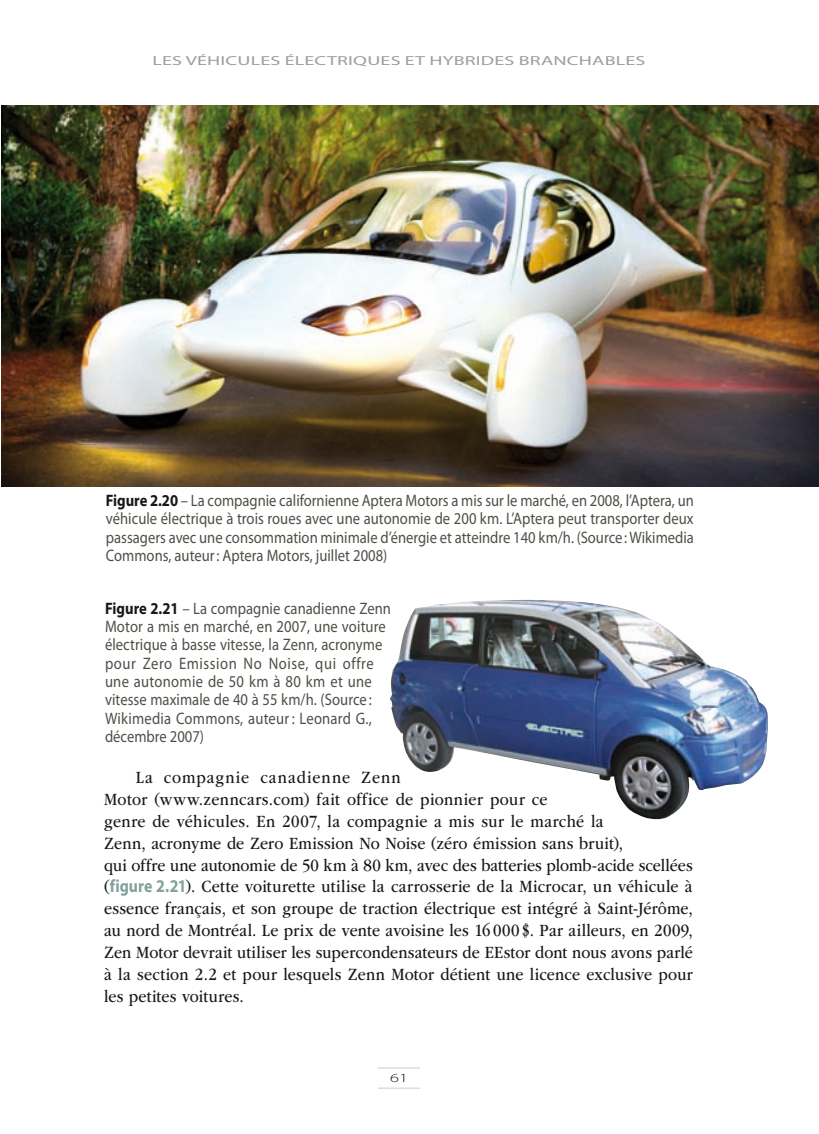
<style>
.page{position:relative;width:819px;height:1134px;background:#fff}
.page>*{position:absolute;margin:0;border:0;box-sizing:border-box;transform-origin:0 0}
.t1{font:17.85px/21.9px "ITC Garamond Std";letter-spacing:.015em;color:#1a171c;scale:.88 1}
.t2{font:16.62px/18.4px "Myriad Pro";letter-spacing:.005em;color:#4d5046;scale:.88 1}
.t3{font:13.12px "Myriad Pro";letter-spacing:.01em;color:#9d9ea0;scale:1.53 1}
.t4{font:12.42px "Myriad Pro Light SC850";color:#1a171c;scale:1.47 1}
.s1{font-weight:700;color:#1a171c}
.s2{font-family:"Myriad Pro";font-weight:700;color:#83a29c}
</style>
<div class="page">
<hr style="left:378px;top:1068px;width:42px;height:1px;background:#c4cfcc">
<hr style="left:378px;top:1088px;width:42px;height:1px;background:#c4cfcc">
<img style="left:390px;top:600px;width:378px;height:219px">
<img style="left:1px;top:105px;width:818px;height:381px">
<p class="t3" style="left:153px;top:52px;width:324px">Les véhicules électriques et hybrides branchables</p>
<p class="t2" style="left:106px;top:491px;width:670px;text-align:justify"><span class="s1">Figure 2.20</span> – La compagnie californienne Aptera Motors a mis sur le marché, en 2008, l’Aptera, un véhicule électrique à trois roues avec une autonomie de 200 km. L’Aptera peut transporter deux passagers avec une consommation minimale d’énergie et atteindre 140 km/h. (Source: Wikimedia Commons, auteur: Aptera Motors, juillet 2008)</p>
<p class="t2" style="left:105px;top:599px;width:327px"><span class="s1">Figure 2.21</span> – La compagnie canadienne Zenn Motor a mis en marché, en 2007, une voiture électrique à basse vitesse, la Zenn, acronyme pour Zero Emission No Noise, qui offre une autonomie de 50 km à 80 km et une vitesse maximale de 40 à 55 km/h. (Source :<br>Wikimedia Commons, auteur: Leonard G., décembre 2007)</p>
<p class="t1" style="left:104px;top:767px;width:671px;text-indent:32px">La compagnie canadienne Zenn<br>Motor (www.zenncars.com) fait office de pionnier pour ce<br>genre de véhicules. En 2007, la compagnie a mis sur le marché la<br>Zenn, acronyme de Zero Emission No Noise (zéro émission sans bruit),<br>qui offre une autonomie de 50 km à 80 km, avec des batteries plomb-acide scellées (<span class="s2">figure 2.21</span>). Cette voiturette utilise la carrosserie de la Microcar, un véhicule à essence français, et son groupe de traction électrique est intégré à Saint-Jérôme, au nord de Montréal. Le prix de vente avoisine les 16 000 $. Par ailleurs, en 2009, Zen Motor devrait utiliser les supercondensateurs de EEstor dont nous avons parlé à la section 2.2 et pour lesquels Zenn Motor détient une licence exclusive pour les petites voitures.</p>
<p class="t4" style="left:390px;top:1071px;width:14px">61</p>
</div>
